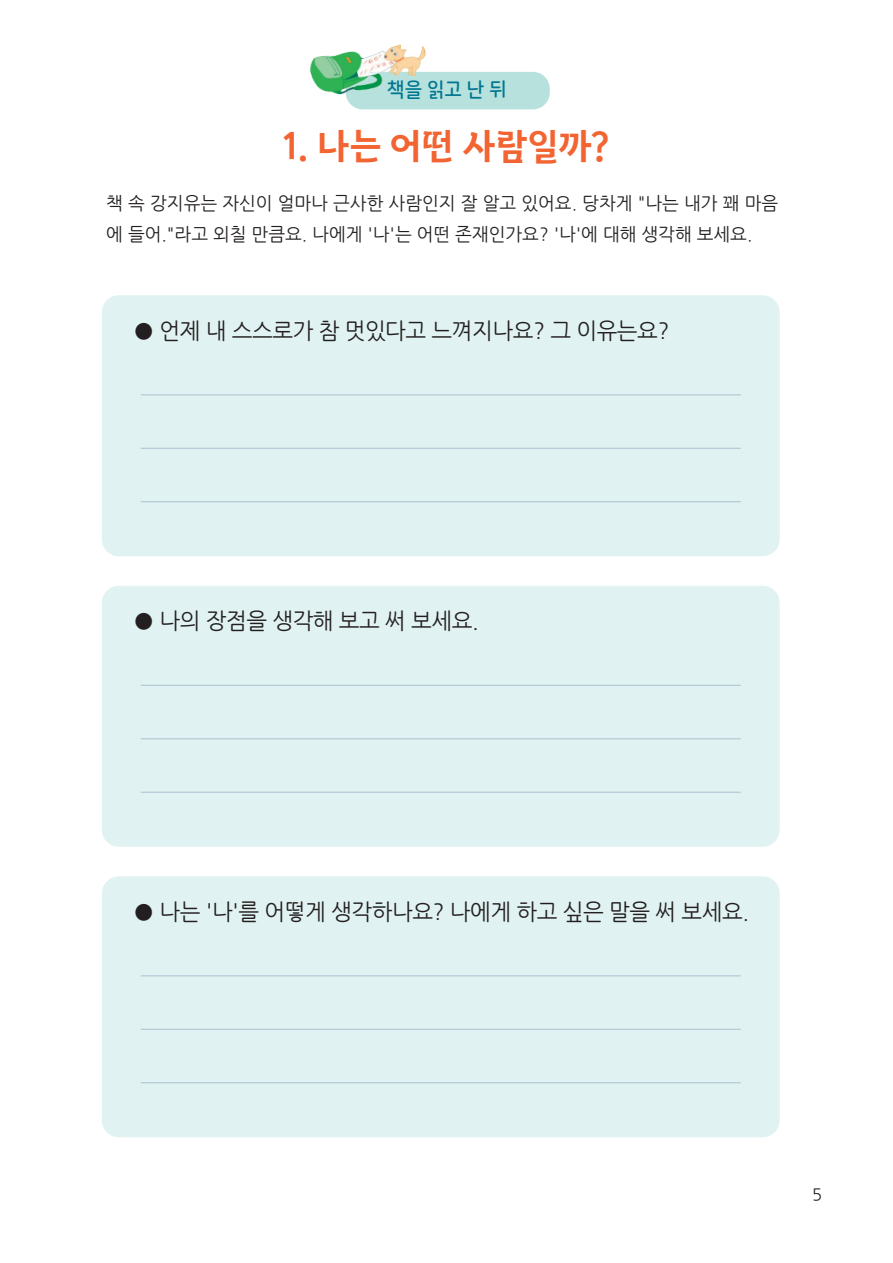
<style>
.page{position:relative;width:893px;height:1263px;background:#fff}
.page>*{position:absolute;margin:0;border:0;box-sizing:border-box;transform-origin:0 0}
.t1{font:34.5px "Gimpo Title";color:#f26431}
.t2{font:22.5px "Nanum Gothic";letter-spacing:-.02em;color:#231f20}
.t3{font:20.25px "Nanum Square Round OTFB";color:#017791;scale:.95 1}
.t4{font:18px/31.5px "Nanum Gothic";color:#231f20}
.t5{font:16.5px "Nanum Gothic";color:#231f20}
</style>
<div class="page">
<div style="left:102px;top:295px;width:678px;height:261px;background:#e0f2f1;border-radius:17px"></div>
<hr style="left:141px;top:448px;width:600px;height:1px;background:#b0c6d3">
<hr style="left:141px;top:501px;width:600px;height:1px;background:#b0c6d3">
<hr style="left:141px;top:394px;width:600px;height:1px;background:#b0c6d3">
<div style="left:102px;top:586px;width:678px;height:261px;background:#e0f2f1;border-radius:17px"></div>
<hr style="left:141px;top:738px;width:600px;height:1px;background:#b0c6d3">
<hr style="left:141px;top:792px;width:600px;height:1px;background:#b0c6d3">
<hr style="left:141px;top:685px;width:600px;height:1px;background:#b0c6d3">
<div style="left:102px;top:876px;width:678px;height:261px;background:#e0f2f1;border-radius:17px"></div>
<hr style="left:141px;top:1029px;width:600px;height:1px;background:#b0c6d3">
<hr style="left:141px;top:1082px;width:600px;height:1px;background:#b0c6d3">
<hr style="left:141px;top:975px;width:600px;height:1px;background:#b0c6d3">
<div style="left:346px;top:72px;width:204px;height:37px;background:#b7e1dd;border-radius:17px"></div>
<img style="left:310px;top:44px;width:125px;height:65px">
<p class="t3" style="left:387px;top:78px;width:127px">책을 읽고 난 뒤</p>
<h1 class="t1" style="left:283px;top:125px;width:329px">1. 나는 어떤 사람일까?</h1>
<p class="t4" style="left:106px;top:187px;width:673px">책 속 강지유는 자신이 얼마나 근사한 사람인지 잘 알고 있어요. 당차게 "나는 내가 꽤 마음 에 들어."라고 외칠 만큼요. 나에게 '나'는 어떤 존재인가요? '나'에 대해 생각해 보세요.</p>
<p class="t2" style="left:133px;top:320px;width:538px">● 언제 내 스스로가 참 멋있다고 느껴지나요? 그 이유는요?</p>
<p class="t2" style="left:133px;top:610px;width:347px">● 나의 장점을 생각해 보고 써 보세요.</p>
<p class="t2" style="left:133px;top:901px;width:617px">● 나는 '나'를 어떻게 생각하나요? 나에게 하고 싶은 말을 써 보세요.</p>
<p class="t5" style="left:812px;top:1186px;width:11px">5</p>
</div>
